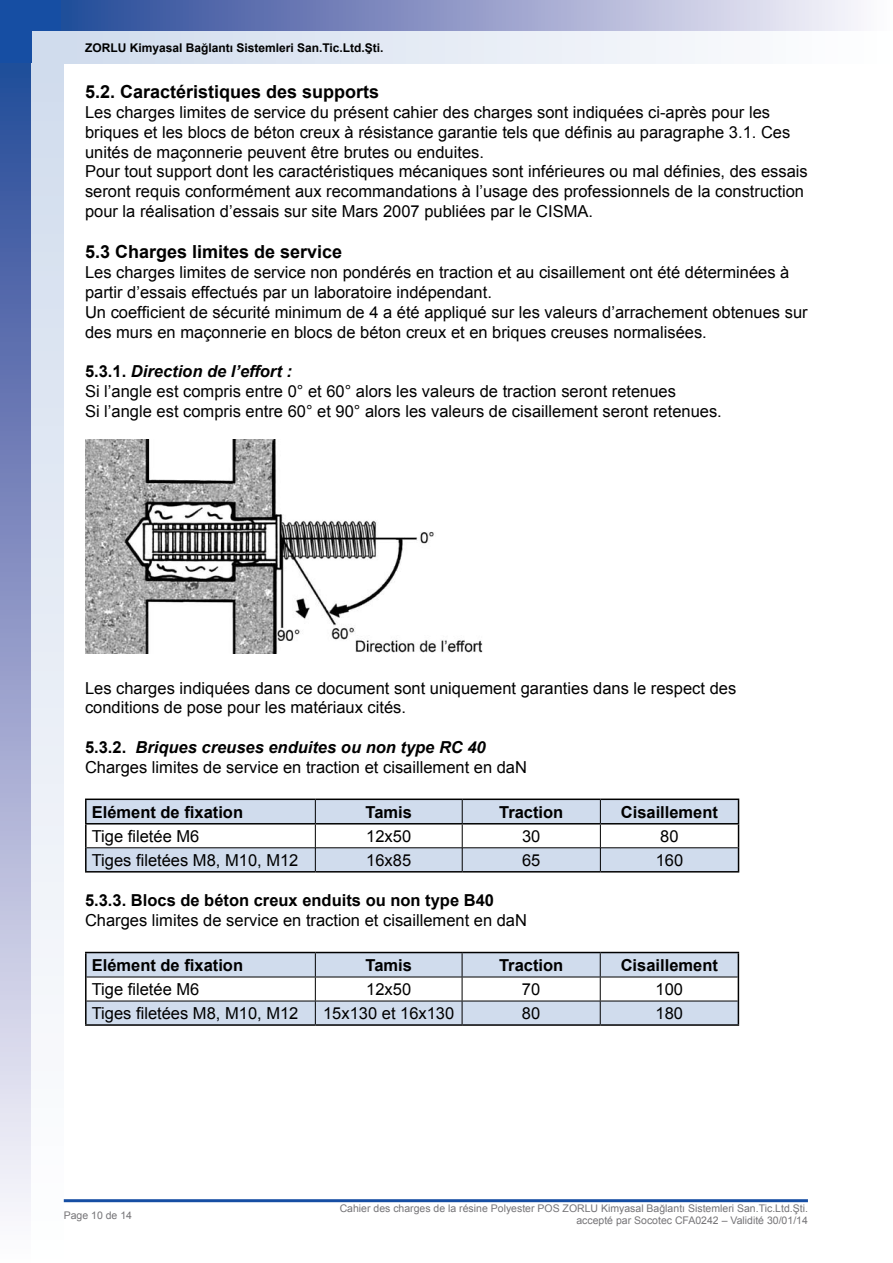
<style>
.page{position:relative;width:893px;height:1263px;background:#fff}
.page>*{position:absolute;margin:0;border:0;box-sizing:border-box;transform-origin:0 0}
.t1{font:700 18px "Arial";color:#000}
.t2{font:16.5px/19.8px "Arial";color:#000}
.t3{font:700 16.5px "Arial";color:#000}
.t4{font:700 12px "Arial";color:#000}
.t5{font:10.5px/12.6px "Arial";color:#757477;text-align:right}
.s1{font-weight:700}
.s2{font-weight:700;font-style:italic}
</style>
<div class="page">
<div style="left:0;top:0;width:64px;height:65px;background:#164ea3"></div>
<div style="left:62px;top:0;width:831px;height:64px;background:linear-gradient(to right,#294797,#fff9fe)"></div>
<div style="left:0;top:64px;width:64px;height:1199px;background:linear-gradient(to bottom,#294797,#fffafe)"></div>
<div style="left:32px;top:64px;width:32px;height:1199px;background:linear-gradient(to bottom,#d0dced,#fff)"></div>
<hr style="left:64px;top:1199px;width:744px;height:3px;background:#164ea3">
<div style="left:32px;top:32px;width:32px;height:32px;background:#d0dced"></div>
<div style="left:64px;top:32px;width:829px;height:32px;background:linear-gradient(to right,#d0dced,#fff)"></div>
<hr style="left:892px;top:0;width:1px;height:64px;background:#fff">
<img style="left:85px;top:440px;width:398px;height:214px">
<svg style="left:87px;top:800px;width:651px;height:71px;fill:#d0dced"></svg>
<hr style="left:87px;top:847px;width:228px;height:1px;background:#000">
<hr style="left:315px;top:847px;width:147px;height:1px;background:#000">
<svg style="left:315px;top:800px;width:1px;height:71px"></svg>
<hr style="left:462px;top:847px;width:138px;height:1px;background:#000">
<svg style="left:462px;top:800px;width:1px;height:71px"></svg>
<hr style="left:600px;top:847px;width:138px;height:1px;background:#000">
<svg style="left:600px;top:800px;width:1px;height:71px"></svg>
<hr style="left:85px;top:798px;width:230px;height:2px;background:#000">
<hr style="left:85px;top:800px;width:2px;height:23px;background:#000">
<hr style="left:315px;top:798px;width:147px;height:2px;background:#000">
<hr style="left:462px;top:798px;width:138px;height:2px;background:#000">
<hr style="left:600px;top:798px;width:139px;height:2px;background:#000">
<hr style="left:85px;top:824px;width:2px;height:24px;background:#000">
<hr style="left:85px;top:848px;width:2px;height:23px;background:#000">
<svg style="left:738px;top:800px;width:1px;height:71px"></svg>
<hr style="left:85px;top:871px;width:230px;height:1px;background:#000">
<hr style="left:315px;top:871px;width:147px;height:1px;background:#000">
<hr style="left:462px;top:871px;width:138px;height:1px;background:#000">
<hr style="left:600px;top:871px;width:139px;height:1px;background:#000">
<hr style="left:85px;top:823px;width:230px;height:1px;background:#000">
<hr style="left:315px;top:823px;width:147px;height:1px;background:#000">
<hr style="left:462px;top:823px;width:138px;height:1px;background:#000">
<hr style="left:600px;top:823px;width:139px;height:1px;background:#000">
<svg style="left:87px;top:953px;width:651px;height:71px;fill:#d0dced"></svg>
<hr style="left:85px;top:952px;width:230px;height:1px;background:#000">
<hr style="left:85px;top:953px;width:2px;height:24px;background:#000">
<hr style="left:315px;top:952px;width:147px;height:1px;background:#000">
<hr style="left:462px;top:952px;width:138px;height:1px;background:#000">
<hr style="left:600px;top:952px;width:139px;height:1px;background:#000">
<hr style="left:85px;top:977px;width:2px;height:24px;background:#000">
<hr style="left:85px;top:1001px;width:2px;height:23px;background:#000">
<svg style="left:738px;top:953px;width:1px;height:71px"></svg>
<hr style="left:85px;top:1024px;width:230px;height:2px;background:#000">
<hr style="left:315px;top:1024px;width:147px;height:2px;background:#000">
<hr style="left:462px;top:1024px;width:138px;height:2px;background:#000">
<hr style="left:600px;top:1024px;width:139px;height:2px;background:#000">
<hr style="left:87px;top:977px;width:228px;height:1px;background:#000">
<hr style="left:315px;top:977px;width:147px;height:1px;background:#000">
<hr style="left:462px;top:977px;width:138px;height:1px;background:#000">
<hr style="left:600px;top:977px;width:138px;height:1px;background:#000">
<hr style="left:87px;top:1001px;width:228px;height:1px;background:#000">
<hr style="left:315px;top:1001px;width:147px;height:1px;background:#000">
<svg style="left:315px;top:953px;width:1px;height:71px"></svg>
<hr style="left:462px;top:1001px;width:138px;height:1px;background:#000">
<svg style="left:462px;top:953px;width:1px;height:71px"></svg>
<hr style="left:600px;top:1001px;width:138px;height:1px;background:#000">
<svg style="left:600px;top:953px;width:1px;height:71px"></svg>
<p class="t4" style="left:85px;top:40px;width:300px">ZORLU Kimyasal Bağlantı Sistemleri San.Tic.Ltd.Şti.</p>
<p class="t1" style="left:85px;top:80px;width:296px">5.2. Caractéristiques des supports</p>
<p class="t2" style="left:85px;top:102px;width:724px">Les charges limites de service du présent cahier des charges sont indiquées ci-après pour les briques et les blocs de béton creux à résistance garantie tels que définis au paragraphe 3.1. Ces unités de maçonnerie peuvent être brutes ou enduites.<br>Pour tout support dont les caractéristiques mécaniques sont inférieures ou mal définies, des essais seront requis conformément aux recommandations à l’usage des professionnels de la construction pour la réalisation d’essais sur site Mars 2007 publiées par le CISMA.</p>
<p class="t1" style="left:85px;top:240px;width:259px">5.3 Charges limites de service</p>
<p class="t2" style="left:85px;top:263px;width:724px">Les charges limites de service non pondérés en traction et au cisaillement ont été déterminées à partir d’essais effectués par un laboratoire indépendant.<br>Un coefficient de sécurité minimum de 4 a été appliqué sur les valeurs d’arrachement obtenues sur des murs en maçonnerie en blocs de béton creux et en briques creuses normalisées.</p>
<p class="t2" style="left:85px;top:362px;width:638px"><span class="s1">5.3.1.</span> <span class="s2">Direction de l’effort :<br></span>Si l’angle est compris entre 0° et 60° alors les valeurs de traction seront retenues<br>Si l’angle est compris entre 60° et 90° alors les valeurs de cisaillement seront retenues.</p>
<p class="t2" style="left:85px;top:678px;width:653px">Les charges indiquées dans ce document sont uniquement garanties dans le respect des conditions de pose pour les matériaux cités.</p>
<p class="t2" style="left:85px;top:737px;width:443px"><span class="s1">5.3.2.</span> <span class="s2">Briques creuses enduites ou non type RC 40<br></span>Charges limites de service en traction et cisaillement en daN</p>
<p class="t3" style="left:92px;top:801px;width:153px">Elément de fixation</p>
<p class="t3" style="left:366px;top:801px;width:48px">Tamis</p>
<p class="t3" style="left:499px;top:801px;width:66px">Traction</p>
<p class="t3" style="left:621px;top:801px;width:99px">Cisaillement</p>
<p class="t2" style="left:92px;top:826px;width:109px">Tige filetée M6</p>
<p class="t2" style="left:366px;top:826px;width:46px">12x50</p>
<p class="t2" style="left:522px;top:826px;width:20px">30</p>
<p class="t2" style="left:660px;top:826px;width:20px">80</p>
<p class="t2" style="left:92px;top:850px;width:208px">Tiges filetées M8, M10, M12</p>
<p class="t2" style="left:366px;top:850px;width:46px">16x85</p>
<p class="t2" style="left:522px;top:850px;width:20px">65</p>
<p class="t2" style="left:656px;top:850px;width:29px">160</p>
<p class="t3" style="left:85px;top:889px;width:410px">5.3.3. Blocs de béton creux enduits ou non type B40</p>
<p class="t2" style="left:85px;top:910px;width:443px">Charges limites de service en traction et cisaillement en daN</p>
<p class="t3" style="left:92px;top:954px;width:153px">Elément de fixation</p>
<p class="t3" style="left:365px;top:954px;width:48px">Tamis</p>
<p class="t3" style="left:499px;top:954px;width:66px">Traction</p>
<p class="t3" style="left:621px;top:954px;width:99px">Cisaillement</p>
<p class="t2" style="left:92px;top:979px;width:109px">Tige filetée M6</p>
<p class="t2" style="left:366px;top:979px;width:46px">12x50</p>
<p class="t2" style="left:522px;top:979px;width:20px">70</p>
<p class="t2" style="left:656px;top:979px;width:29px">100</p>
<p class="t2" style="left:92px;top:1003px;width:208px">Tiges filetées M8, M10, M12</p>
<p class="t2" style="left:323px;top:1003px;width:133px">15x130 et 16x130</p>
<p class="t2" style="left:522px;top:1003px;width:20px">80</p>
<p class="t2" style="left:656px;top:1003px;width:29px">180</p>
<p class="t5" style="left:64px;top:1209px;width:70px">Page 10 de 14</p>
<p class="t5" style="left:340px;top:1202px;width:470px">Cahier des charges de la résine Polyester POS ZORLU Kimyasal Bağlantı Sistemleri San.Tic.Ltd.Şti. accepté par Socotec CFA0242 – Validité 30/01/14</p>
</div>
